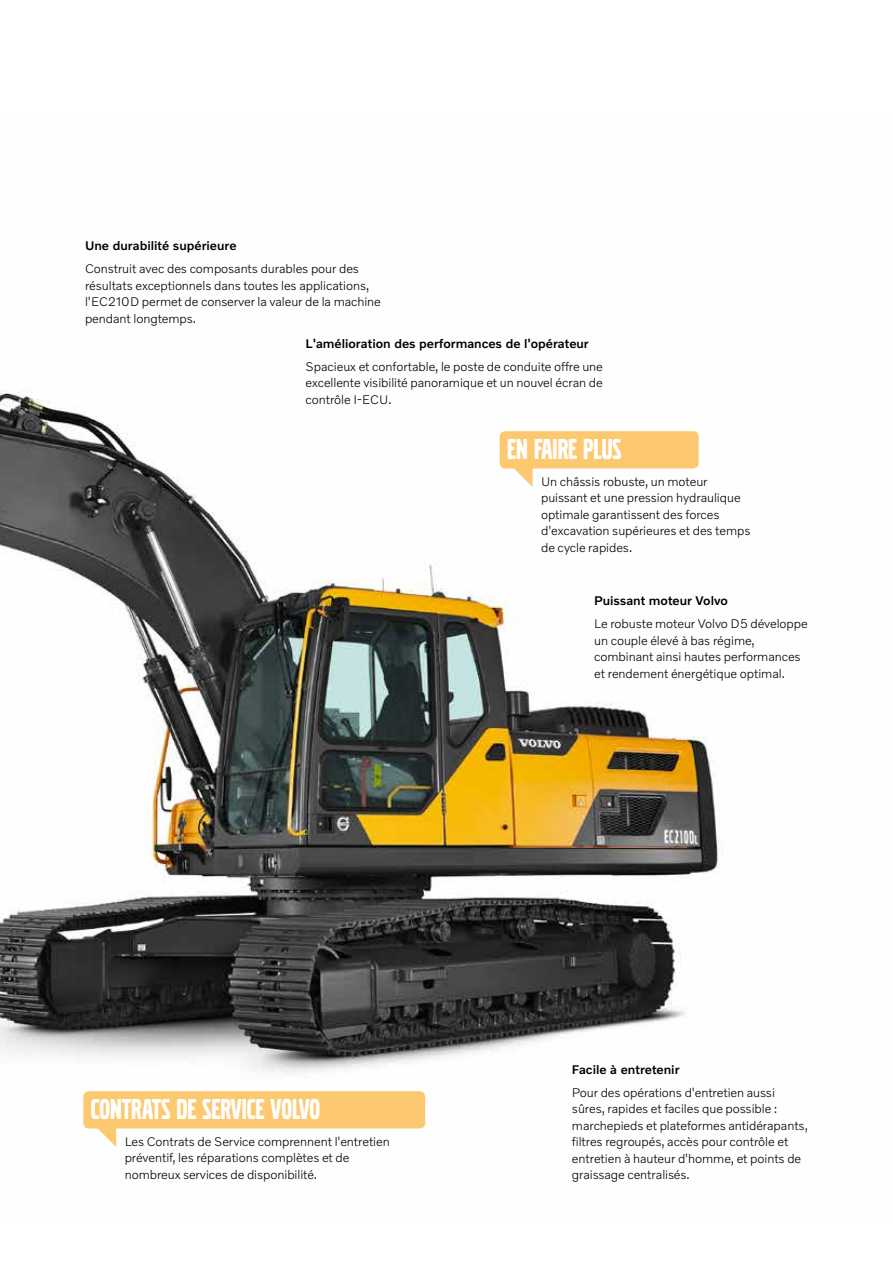
<style>
.page{position:relative;width:893px;height:1263px;background:#fff}
.page>*{position:absolute;margin:0;border:0;box-sizing:border-box;transform-origin:0 0}
.t1{font:30px "Volvo Broad Pro";color:#fff}
.t2{font:300 12.75px/16.5px "Volvo Novum";letter-spacing:-.005em;color:#000}
.t3{font:500 12.75px "Volvo Novum";color:#000}
</style>
<div class="page">
<img style="left:0;top:390px;width:719px;height:757px">
<div style="left:500px;top:431px;width:199px;height:37px;background:#fcc870;border-radius:6px"></div>
<svg style="left:513px;top:468px;width:20px;height:19px"></svg>
<div style="left:83px;top:1091px;width:342px;height:37px;background:#fcc870;border-radius:6px"></div>
<svg style="left:96px;top:1128px;width:20px;height:19px"></svg>
<p class="t3" style="left:85px;top:238px;width:153px">Une durabilité supérieure</p>
<p class="t2" style="left:85px;top:260px;width:297px">Construit avec des composants durables pour des résultats exceptionnels dans toutes les applications, l'EC210D permet de conserver la valeur de la machine pendant longtemps.</p>
<p class="t3" style="left:306px;top:335px;width:285px">L'amélioration des performances de l'opérateur</p>
<p class="t2" style="left:306px;top:357px;width:299px;text-align:justify">Spacieux et confortable, le poste de conduite offre une excellente visibilité panoramique et un nouvel écran de contrôle I-ECU.</p>
<h1 class="t1" style="left:507px;top:435px;width:116px">EN FAIRE PLUS</h1>
<p class="t2" style="left:541px;top:472px;width:211px">Un châssis robuste, un moteur puissant et une pression hydraulique optimale garantissent des forces d'excavation supérieures et des temps de cycle rapides.</p>
<h1 class="t1" style="left:91px;top:1095px;width:231px">CONTRATS DE SERVICE VOLVO</h1>
<p class="t2" style="left:125px;top:1132px;width:267px">Les Contrats de Service comprennent l'entretien préventif, les réparations complètes et de nombreux services de disponibilité.</p>
<p class="t3" style="left:594px;top:593px;width:135px">Puissant moteur Volvo</p>
<p class="t2" style="left:594px;top:615px;width:215px">Le robuste moteur Volvo D5 développe un couple élevé à bas régime, combinant ainsi hautes performances et rendement énergétique optimal.</p>
<p class="t3" style="left:572px;top:1061px;width:109px">Facile à entretenir</p>
<p class="t2" style="left:572px;top:1083px;width:237px">Pour des opérations d'entretien aussi sûres, rapides et faciles que possible : marchepieds et plateformes antidérapants, filtres regroupés, accès pour contrôle et entretien à hauteur d'homme, et points de graissage centralisés.</p>
</div>
